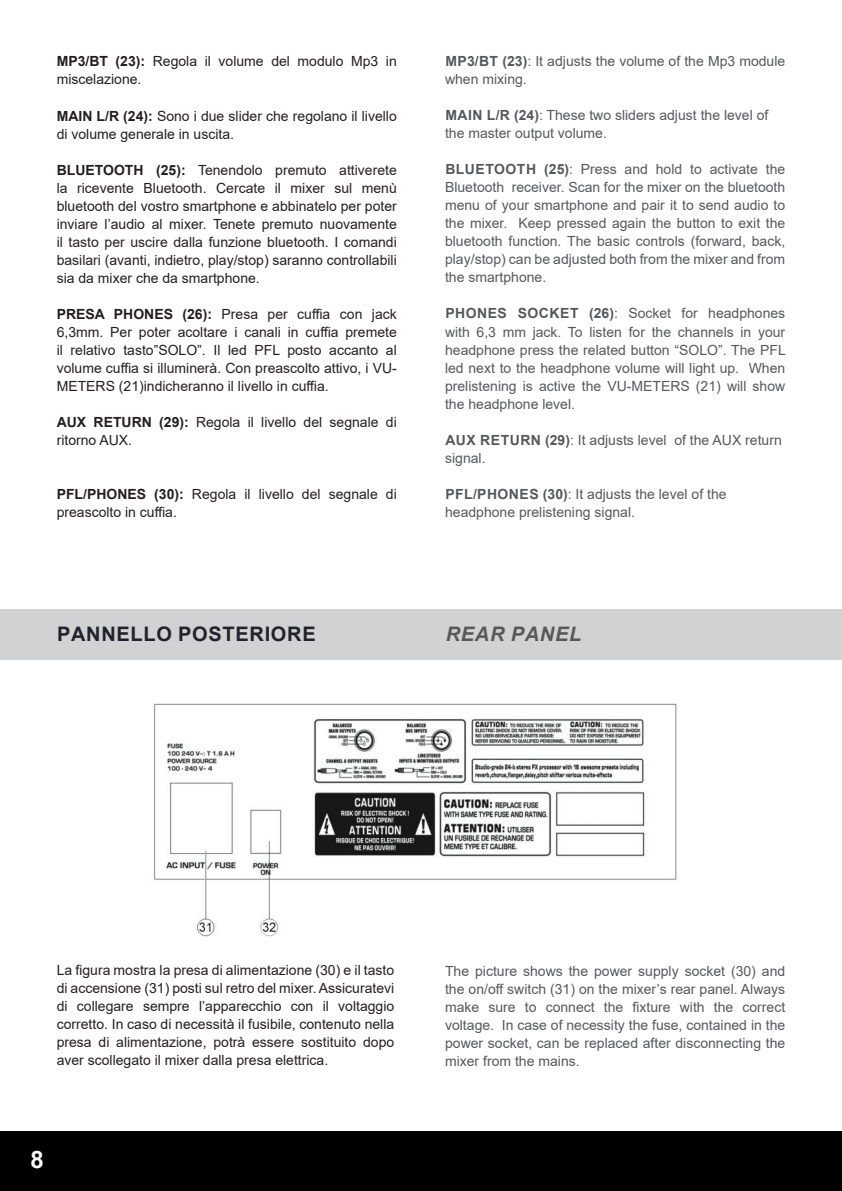
<style>
.page{position:relative;width:842px;height:1191px;background:#fff}
.page>*{position:absolute;margin:0;border:0;box-sizing:border-box;transform-origin:0 0}
.t1{font:700 24px "Arial";color:#fff}
.t2{font:700 20px "Arial";letter-spacing:.035em;color:#232129}
.t3{font:italic 700 20px "Arial";letter-spacing:.035em;color:#57585a}
.t4{font:14px/18px "Arial";color:#231f20}
.t5{font:14px/18px "Arial";color:#57585a}
.s1{font-weight:700}
</style>
<div class="page">
<div style="left:0;top:1131px;width:842px;height:60px;background:#000"></div>
<img style="left:154px;top:703px;width:523px;height:234px">
<div style="left:0;top:609px;width:842px;height:51px;background:#d1d2d4"></div>
<p class="t4" style="left:57px;top:52px;width:342px"><span class="s1">MP3/BT (23):</span> Regola il volume del modulo Mp3 in miscelazione.</p>
<p class="t4" style="left:57px;top:106px;width:342px"><span class="s1">MAIN L/R (24):</span> Sono i due slider che regolano il livello di volume generale in uscita.</p>
<p class="t4" style="left:57px;top:160px;width:342px;text-align:justify"><span class="s1">BLUETOOTH (25):</span> Tenendolo premuto attiverete la ricevente Bluetooth. Cercate il mixer sul menù bluetooth del vostro smartphone e abbinatelo per poter inviare l’audio al mixer. Tenete premuto nuovamente il tasto per uscire dalla funzione bluetooth. I comandi basilari (avanti, indietro, play/stop) saranno controllabili sia da mixer che da smartphone.</p>
<p class="t4" style="left:57px;top:304px;width:342px;text-align:justify"><span class="s1">PRESA PHONES (26):</span> Presa per cuffia con jack 6,3mm. Per poter acoltare i canali in cuffia premete il relativo tasto”SOLO”. Il led PFL posto accanto al volume cuffia si illuminerà. Con preascolto attivo, i VU-METERS (21)indicheranno il livello in cuffia.</p>
<p class="t4" style="left:57px;top:412px;width:342px"><span class="s1">AUX RETURN (29):</span> Regola il livello del segnale di ritorno AUX.</p>
<p class="t4" style="left:57px;top:484px;width:342px"><span class="s1">PFL/PHONES (30):</span> Regola il livello del segnale di preascolto in cuffia.</p>
<p class="t5" style="left:445px;top:52px;width:342px"><span class="s1">MP3/BT (23)</span>: It adjusts the volume of the Mp3 module when mixing.</p>
<p class="t5" style="left:445px;top:106px;width:325px"><span class="s1">MAIN L/R (24)</span>: These two sliders adjust the level of the master output volume.</p>
<p class="t5" style="left:445px;top:160px;width:342px;text-align:justify"><span class="s1">BLUETOOTH (25)</span>: Press and hold to activate the Bluetooth receiver. Scan for the mixer on the bluetooth menu of your smartphone and pair it to send audio to the mixer. Keep pressed again the button to exit the bluetooth function. The basic controls (forward, back, play/stop) can be adjusted both from the mixer and from the smartphone.</p>
<p class="t5" style="left:445px;top:304px;width:342px;text-align:justify"><span class="s1">PHONES SOCKET (26)</span>: Socket for headphones with 6,3 mm jack. To listen for the channels in your headphone press the related button “SOLO”. The PFL led next to the headphone volume will light up. When prelistening is active the VU-METERS (21) will show the headphone level.</p>
<p class="t5" style="left:445px;top:430px;width:338px"><span class="s1">AUX RETURN (29)</span>: It adjusts level of the AUX return signal.</p>
<p class="t5" style="left:445px;top:484px;width:283px"><span class="s1">PFL/PHONES (30)</span>: It adjusts the level of the headphone prelistening signal.</p>
<h2 class="t2" style="left:57px;top:620px;width:260px">PANNELLO POSTERIORE</h2>
<h2 class="t3" style="left:446px;top:620px;width:137px">REAR PANEL</h2>
<p class="t4" style="left:57px;top:961px;width:339px;text-align:justify">La figura mostra la presa di alimentazione (30) e il tasto di accensione (31) posti sul retro del mixer. Assicuratevi di collegare sempre l’apparecchio con il voltaggio corretto. In caso di necessità il fusibile, contenuto nella presa di alimentazione, potrà essere sostituito dopo aver scollegato il mixer dalla presa elettrica.</p>
<p class="t5" style="left:445px;top:961px;width:342px;text-align:justify">The picture shows the power supply socket (30) and the on/off switch (31) on the mixer’s rear panel. Always make sure to connect the fixture with the correct voltage. In case of necessity the fuse, contained in the power socket, can be replaced after disconnecting the mixer from the mains.</p>
<h1 class="t1" style="left:30px;top:1143px;width:15px">8</h1>
</div>
